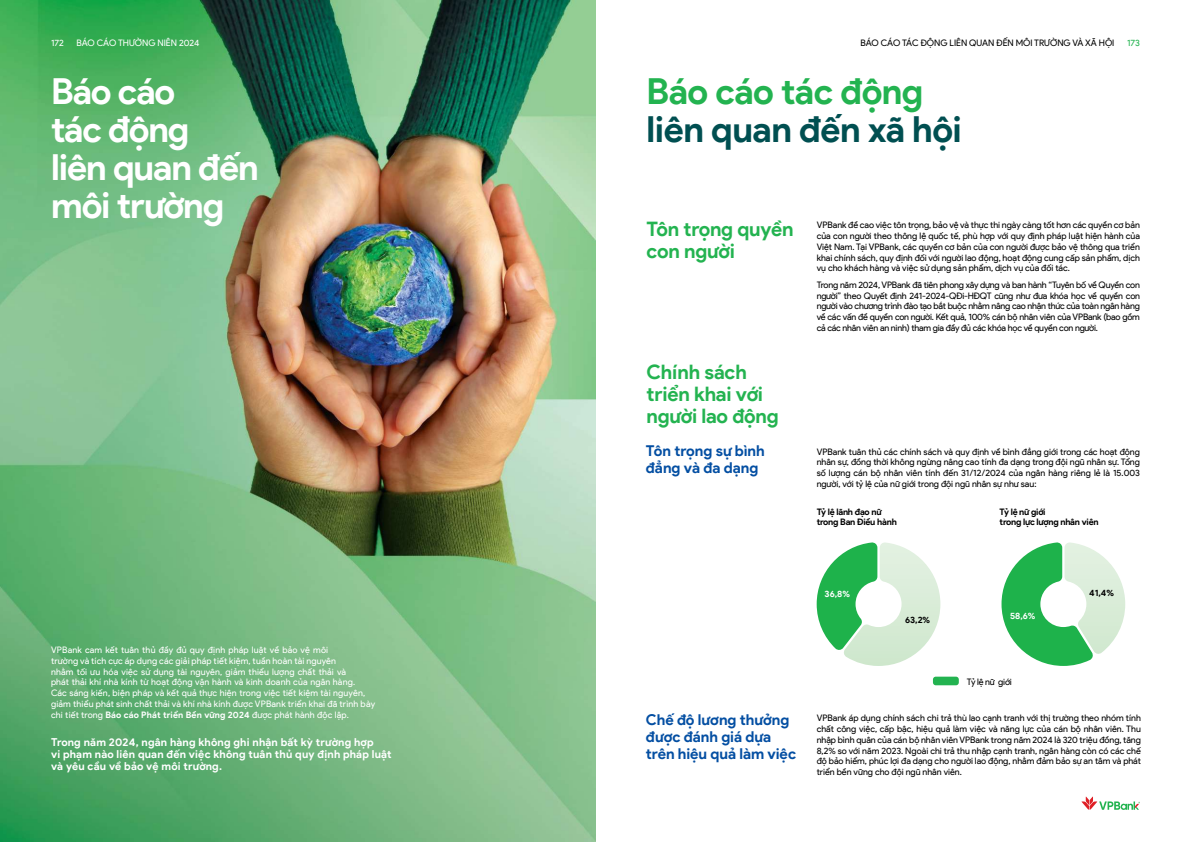
<style>
.page{position:relative;width:1191px;height:842px;background:#fff}
.page>*{position:absolute;margin:0;border:0;box-sizing:border-box;transform-origin:0 0}
.t1{font:700 36px/38px "SVN Product Sans";letter-spacing:-.03em;color:#fff}
.t2{font:700 36px "SVN Product Sans";letter-spacing:-.01em;color:#004f51}
.t3{font:700 36px "SVN Product Sans";letter-spacing:-.015em;color:#23b350}
.t4{font:700 20px/22px "SVN Product Sans";letter-spacing:-.01em;color:#23b350}
.t5{font:700 15px/17px "SVN Product Sans";color:#034ea2}
.t6{font:700 11px/12px "SVN Product Sans";letter-spacing:.015em;color:#fff}
.t7{font:9px/10.8px "SVN Product Sans";letter-spacing:-.005em;color:#000;text-align:justify}
.t8{font:9px/10.8px "SVN Product Sans";letter-spacing:.02em;color:#fff}
.t9{font:700 9px/10.8px "SVN Product Sans";letter-spacing:-.025em;color:#000}
.t10{font:9px "SVN Product Sans";letter-spacing:-.005em;color:#fff}
.t11{font:700 9px "SVN Product Sans";color:#fff}
.t12{font:9px "SVN Product Sans";color:#23b350}
.s1{font-weight:700}
</style>
<div class="page">
<svg style="left:1081px;top:797px;width:59px;height:13px"></svg>
<img style="left:0;top:0;width:595px;height:842px">
<svg style="left:816px;top:542px;width:124px;height:124px"></svg>
<svg style="left:1001px;top:542px;width:124px;height:124px"></svg>
<div style="left:933px;top:677px;width:25px;height:8px;background:#23b350;border-radius:3px"></div>
<p class="t8" style="left:51px;top:37px;width:14px">172</p>
<p class="t10" style="left:77px;top:36px;width:124px">BÁO CÁO THƯỜNG NIÊN 2024</p>
<h1 class="t1" style="left:51px;top:71px;width:209px">Báo cáo<br>tác động<br>liên quan đến môi trường</h1>
<p class="t8" style="left:51px;top:644px;width:326px">VPBank cam kết tuân thủ đầy đủ quy định pháp luật về bảo vệ môi<br>trường và tích cực áp dụng các giải pháp tiết kiệm, tuần hoàn tài nguyên<br>nhằm tối ưu hóa việc sử dụng tài nguyên, giảm thiểu lượng chất thải và<br>phát thải khí nhà kính từ hoạt động vận hành và kinh doanh của ngân hàng.<br>Các sáng kiến, biện pháp và kết quả thực hiện trong việc tiết kiệm tài nguyên, giảm thiểu phát sinh chất thải và khí nhà kính được VPBank triển khai đã trình bày chi tiết trong <span class="s1">Báo cáo Phát triển Bền vững 2024</span> được phát hành độc lập.</p>
<p class="t6" style="left:51px;top:736px;width:342px">Trong năm 2024, ngân hàng không ghi nhận bất kỳ trường hợp<br>vi phạm nào liên quan đến việc không tuân thủ quy định pháp luật và yêu cầu về bảo vệ môi trường.</p>
<p class="t7" style="left:860px;top:37px;width:255px">BÁO CÁO TÁC ĐỘNG LIÊN QUAN ĐẾN MÔI TRƯỜNG VÀ XÃ HỘI</p>
<p class="t12" style="left:1127px;top:36px;width:14px">173</p>
<h1 class="t3" style="left:646px;top:66px;width:278px">Báo cáo tác động</h1>
<h1 class="t2" style="left:646px;top:104px;width:317px">liên quan đến xã hội</h1>
<h2 class="t4" style="left:646px;top:217px;width:149px">Tôn trọng quyền con người</h2>
<h2 class="t4" style="left:646px;top:360px;width:134px">Chính sách triển khai với người lao động</h2>
<h3 class="t5" style="left:646px;top:442px;width:120px">Tôn trọng sự bình đẳng và đa dạng</h3>
<p class="t7" style="left:816px;top:219px;width:325px">VPBank đề cao việc tôn trọng, bảo vệ và thực thi ngày càng tốt hơn các quyền cơ bản của con người theo thông lệ quốc tế, phù hợp với quy định pháp luật hiện hành của Việt Nam. Tại VPBank, các quyền cơ bản của con người được bảo vệ thông qua triển khai chính sách, quy định đối với người lao động, hoạt động cung cấp sản phẩm, dịch vụ cho khách hàng và việc sử dụng sản phẩm, dịch vụ của đối tác.</p>
<p class="t7" style="left:816px;top:279px;width:325px">Trong năm 2024, VPBank đã tiên phong xây dựng và ban hành “Tuyên bố về Quyền con người” theo Quyết định 241-2024-QĐi-HĐQT cũng như đưa khóa học về quyền con người vào chương trình đào tạo bắt buộc nhằm nâng cao nhận thức của toàn ngân hàng về các vấn đề quyền con người. Kết quả, 100% cán bộ nhân viên của VPBank (bao gồm cả các nhân viên an ninh) tham gia đầy đủ các khóa học về quyền con người.</p>
<p class="t7" style="left:816px;top:446px;width:325px">VPBank tuân thủ các chính sách và quy định về bình đẳng giới trong các hoạt động nhân sự, đồng thời không ngừng nâng cao tính đa dạng trong đội ngũ nhân sự. Tổng số lượng cán bộ nhân viên tính đến 31/12/2024 của ngân hàng riêng lẻ là 15.003 người, với tỷ lệ của nữ giới trong đội ngũ nhân sự như sau:</p>
<p class="t9" style="left:816px;top:506px;width:82px">Tỷ lệ lãnh đạo nữ trong Ban Điều hành</p>
<p class="t9" style="left:999px;top:506px;width:101px">Tỷ lệ nữ giới<br>trong lực lượng nhân viên</p>
<p class="t11" style="left:824px;top:587px;width:27px">36,8%</p>
<p class="t9" style="left:905px;top:614px;width:26px">63,2%</p>
<p class="t11" style="left:1010px;top:609px;width:27px">58,6%</p>
<p class="t7" style="left:967px;top:676px;width:46px">Tỷ lệ nữ giới</p>
<p class="t9" style="left:1089px;top:586px;width:26px">41,4%</p>
<h3 class="t5" style="left:646px;top:711px;width:152px">Chế độ lương thưởng được đánh giá dựa trên hiệu quả làm việc</h3>
<p class="t7" style="left:816px;top:712px;width:326px">VPBank áp dụng chính sách chi trả thù lao cạnh tranh với thị trường theo nhóm tính chất công việc, cấp bậc, hiệu quả làm việc và năng lực của cán bộ nhân viên. Thu nhập bình quân của cán bộ nhân viên VPBank trong năm 2024 là 320 triệu đồng, tăng 8,2% so với năm 2023. Ngoài chi trả thu nhập cạnh tranh, ngân hàng còn có các chế độ bảo hiểm, phúc lợi đa dạng cho người lao động, nhằm đảm bảo sự an tâm và phát triển bền vững cho đội ngũ nhân viên.</p>
</div>
